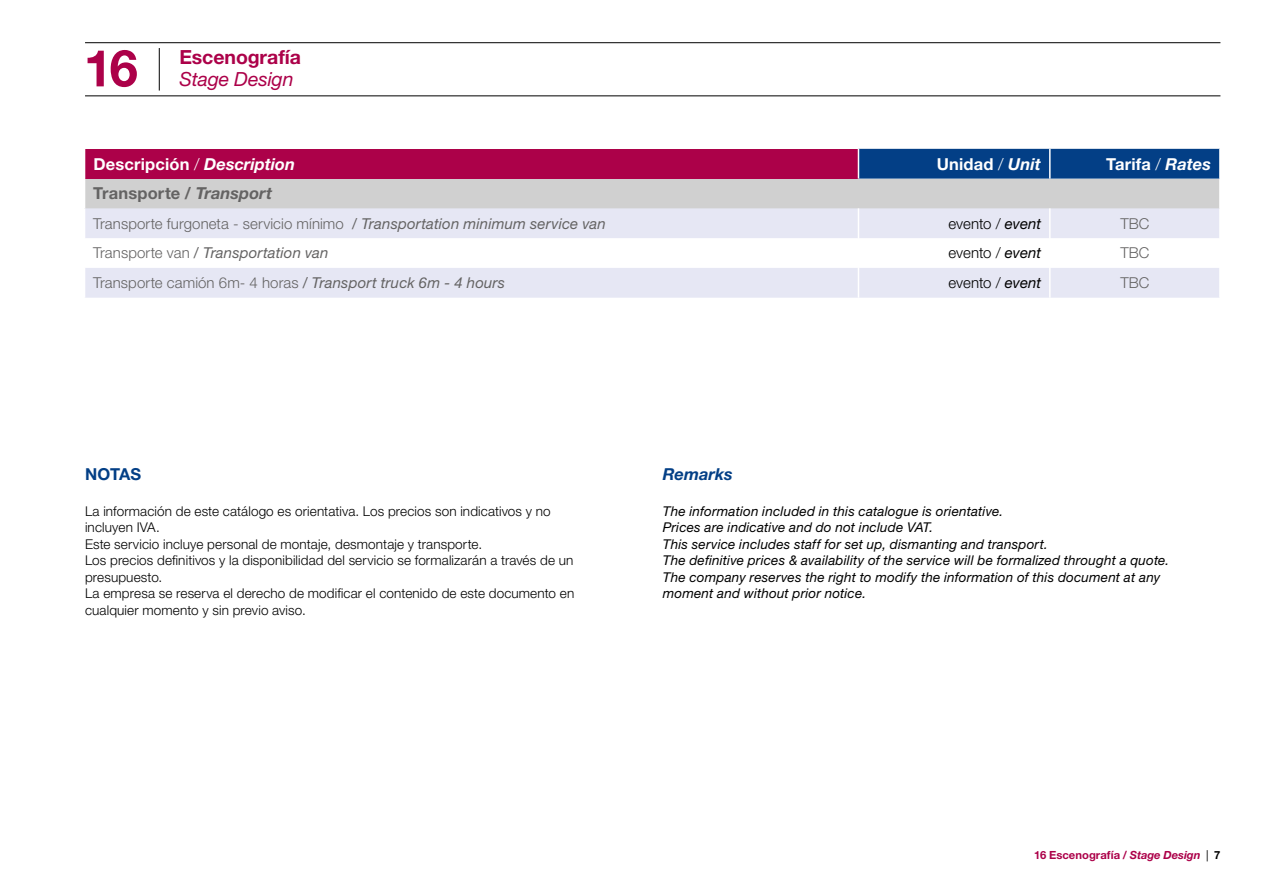
<style>
.page{position:relative;width:1263px;height:893px;background:#fff}
.page>*{position:absolute;margin:0;border:0;box-sizing:border-box;transform-origin:0 0}
.t1{font:700 51px "Helvetica Neue LT Std";color:#ac0149}
.t2{font:700 19.5px "Helvetica Neue LT Std";letter-spacing:-.005em;color:#ac0149}
.t3{font:italic 19.5px "Helvetica Neue LT Std";letter-spacing:-.005em;color:#ac0149}
.t4{font:700 16.5px "Helvetica Neue LT Std";letter-spacing:.01em;color:#fff}
.t5{font:700 16.5px "Helvetica Neue LT Std";letter-spacing:.01em;color:#646363}
.t6{font:italic 700 16.5px "Helvetica Neue LT Std";color:#033f86}
.t7{font:700 16.5px "Helvetica Neue LT Std";letter-spacing:-.005em;color:#033f86}
.t8{font:300 15px "Helvetica Neue LT Std";letter-spacing:.005em;color:#646363}
.t9{font:300 15px "Helvetica Neue LT Std";letter-spacing:-.005em;color:#000}
.t10{font:italic 15px "Helvetica Neue LT Std";letter-spacing:.01em;color:#646363}
.t11{font:300 13.5px/16.5px "Helvetica Neue LT Std";letter-spacing:.01em;color:#000}
.t12{font:italic 13.5px/16.5px "Helvetica Neue LT Std";letter-spacing:.01em;color:#000}
.t13{font:700 11.25px "Helvetica Neue LT Std";letter-spacing:.005em;color:#ac0149}
.s1{font-weight:300}
.s2{font-style:italic}
.s3{font-weight:400;font-style:italic}
.s4{font-weight:300;font-style:normal}
.s5{font-weight:400;color:#000}
.s6{color:#000}
</style>
<div class="page">
<hr style="left:85px;top:96px;width:1135px;height:1px;background:#000">
<hr style="left:159px;top:48px;width:1px;height:43px;background:#000">
<hr style="left:85px;top:42px;width:1135px;height:1px;background:#000">
<div style="left:85px;top:149px;width:773px;height:30px;background:#ac0149"></div>
<div style="left:859px;top:149px;width:360px;height:30px;background:#033f86"></div>
<div style="left:85px;top:179px;width:1135px;height:29px;background:#d0d0d0"></div>
<svg style="left:85px;top:208px;width:1134px;height:90px;fill:#e6e7f4"></svg>
<hr style="left:1049px;top:149px;width:1px;height:30px;background:#fff">
<hr style="left:1049px;top:208px;width:1px;height:30px;background:#fff">
<hr style="left:1049px;top:238px;width:1px;height:30px;background:#fff">
<hr style="left:1049px;top:268px;width:1px;height:30px;background:#fff">
<hr style="left:1219px;top:179px;width:2px;height:29px;background:#fff">
<hr style="left:858px;top:208px;width:1px;height:30px;background:#fff">
<hr style="left:858px;top:238px;width:1px;height:30px;background:#fff">
<hr style="left:858px;top:268px;width:1px;height:30px;background:#fff">
<h1 class="t1" style="left:84px;top:37px;width:56px">16</h1>
<h2 class="t2" style="left:179px;top:45px;width:123px">Escenografía</h2>
<h2 class="t3" style="left:179px;top:68px;width:116px">Stage Design</h2>
<p class="t4" style="left:94px;top:154px;width:203px">Descripción <span class="s1">/</span> <span class="s2">Description</span></p>
<p class="t4" style="left:937px;top:154px;width:106px">Unidad <span class="s1">/</span> <span class="s2">Unit</span></p>
<p class="t4" style="left:1106px;top:154px;width:106px">Tarifa <span class="s1">/</span> <span class="s2">Rates</span></p>
<p class="t5" style="left:93px;top:183px;width:181px">Transporte / <span class="s2">Transport</span></p>
<p class="t8" style="left:93px;top:214px;width:514px">Transporte furgoneta - servicio mínimo <span class="s3">/ Transportation minimum service van</span></p>
<p class="t9" style="left:948px;top:214px;width:94px">evento / <span class="s3">event</span></p>
<p class="t8" style="left:1120px;top:214px;width:31px">TBC</p>
<p class="t10" style="left:93px;top:244px;width:237px"><span class="s4">Transporte van</span> / Transportation van</p>
<p class="t9" style="left:948px;top:244px;width:94px">evento / <span class="s3">event</span></p>
<p class="t8" style="left:1120px;top:244px;width:31px">TBC</p>
<p class="t8" style="left:93px;top:274px;width:414px">Transporte camión 6m- 4 horas <span class="s3">/ Transport truck 6m - 4 hours</span></p>
<p class="t9" style="left:948px;top:274px;width:94px">evento / <span class="s3">event</span></p>
<p class="t8" style="left:1120px;top:274px;width:31px">TBC</p>
<p class="t7" style="left:85px;top:463px;width:58px">NOTAS</p>
<p class="t11" style="left:85px;top:502px;width:491px">La información de este catálogo es orientativa. Los precios son indicativos y no incluyen IVA.<br>Este servicio incluye personal de montaje, desmontaje y transporte.<br>Los precios definitivos y la disponibilidad del servicio se formalizarán a través de un presupuesto.<br>La empresa se reserva el derecho de modificar el contenido de este documento en cualquier momento y sin previo aviso.</p>
<p class="t6" style="left:663px;top:463px;width:71px">Remarks</p>
<p class="t12" style="left:663px;top:503px;width:508px">The information included in this catalogue is orientative.<br>Prices are indicative and do not include VAT.<br>This service includes staff for set up, dismanting and transport.<br>The definitive prices &amp; availability of the service will be formalized throught a quote.<br>The company reserves the right to modify the information of this document at any moment and without prior notice.</p>
<p class="t13" style="left:1034px;top:847px;width:188px">16 Escenografía / <span class="s2">Stage Design</span> <span class="s5">|</span> <span class="s6">7</span></p>
</div>
